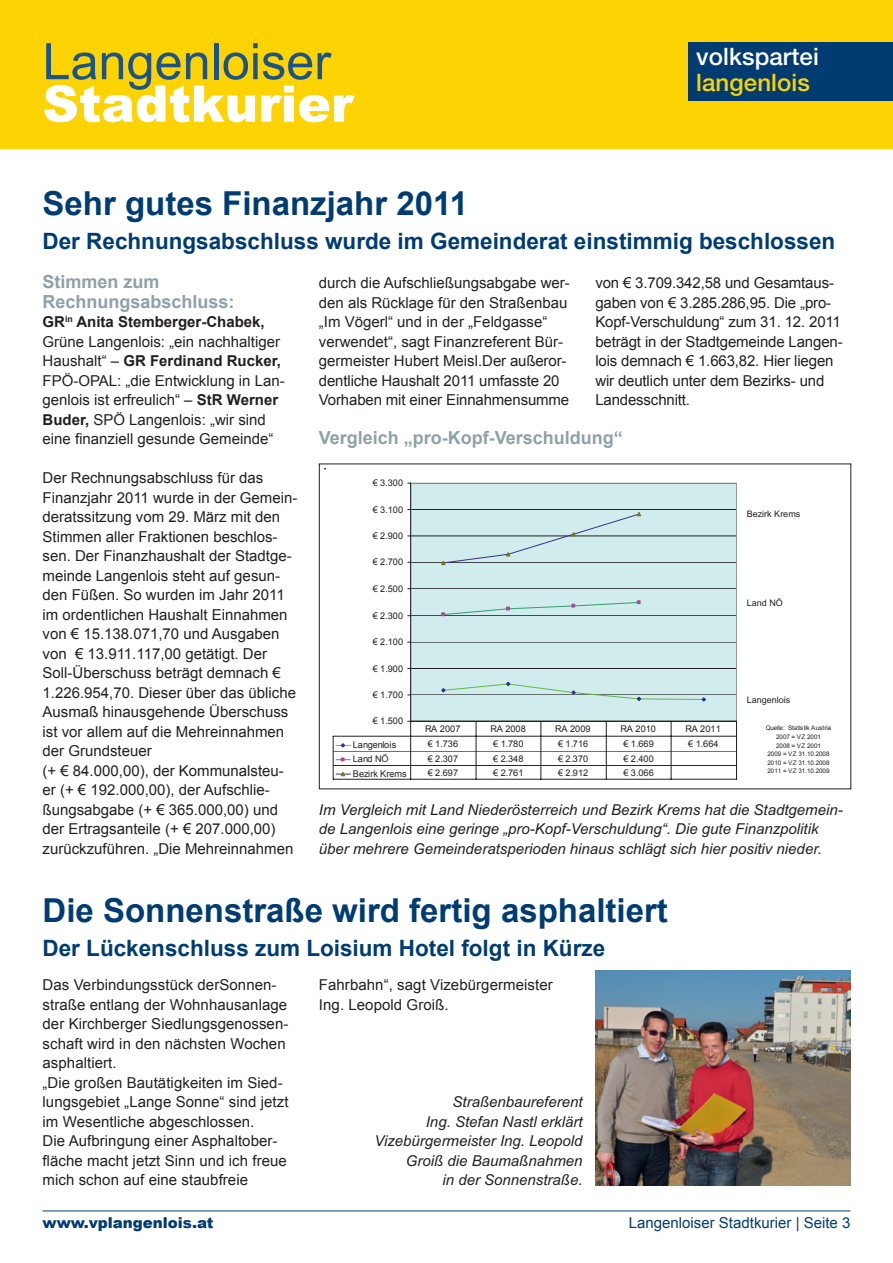
<style>
.page{position:relative;width:893px;height:1263px;background:#fff}
.page>*{position:absolute;margin:0;border:0;box-sizing:border-box;transform-origin:0 0}
.t1{font:50.4px "Arial";color:#1c5488}
.t2{font:900 50.4px "Arial";color:#fff}
.t3{font:700 33px "Arial";color:#003c72}
.t4{font:500 24px "Helvetica Neue LT Std";letter-spacing:.005em;color:#fff}
.t5{font:500 24px "Helvetica Neue LT Std";letter-spacing:.005em;color:#fed304}
.t6{font:700 22.5px "Arial";color:#003c72}
.t7{font:700 18px/19.5px "Arial";color:#8fa0aa}
.t8{font:15px/19.5px "Arial";color:#231f20}
.t9{font:italic 15px/19.5px "Arial";color:#231f20}
.t10{font:15px "Arial";color:#003c72}
.t11{font:900 15px "Arial";color:#003c72}
.t12{font:9.15px "Arial";letter-spacing:.005em;color:#231f20}
.t13{font:9px "Arial";color:#231f20}
.t14{font:6.3px/8.6px "Arial";letter-spacing:-.01em;color:#231f20;text-align:center}
.s1{font-weight:700}
</style>
<div class="page">
<hr style="left:43px;top:1210px;width:807px;height:1px;background:#003c72">
<div style="left:0;top:0;width:893px;height:149px;background:#fed304"></div>
<div style="left:689px;top:43px;width:204px;height:58px;background:#003c72"></div>
<div style="left:411px;top:483px;width:325px;height:238px;background:#d1ecec"></div>
<hr style="left:411px;top:695px;width:325px;height:1px;background:#231f20">
<hr style="left:411px;top:668px;width:325px;height:1px;background:#231f20">
<hr style="left:411px;top:642px;width:325px;height:1px;background:#231f20">
<hr style="left:411px;top:616px;width:325px;height:1px;background:#231f20">
<hr style="left:411px;top:589px;width:325px;height:1px;background:#231f20">
<hr style="left:411px;top:562px;width:325px;height:1px;background:#231f20">
<hr style="left:411px;top:536px;width:325px;height:1px;background:#231f20">
<hr style="left:411px;top:509px;width:325px;height:1px;background:#231f20">
<hr style="left:411px;top:483px;width:325px;height:1px;background:#939598">
<hr style="left:736px;top:483px;width:1px;height:238px;background:#939598">
<hr style="left:410px;top:483px;width:1px;height:238px;background:#231f20">
<svg style="left:441px;top:682px;width:265px;height:20px"></svg>
<svg style="left:441px;top:600px;width:199px;height:16px"></svg>
<svg style="left:441px;top:512px;width:201px;height:53px"></svg>
<hr style="left:333px;top:736px;width:403px;height:1px;background:#231f20">
<hr style="left:333px;top:779px;width:403px;height:1px;background:#231f20">
<hr style="left:411px;top:721px;width:325px;height:1px;background:#231f20">
<hr style="left:333px;top:736px;width:1px;height:43px;background:#231f20">
<hr style="left:410px;top:721px;width:1px;height:58px;background:#231f20">
<hr style="left:476px;top:721px;width:1px;height:58px;background:#231f20">
<hr style="left:541px;top:721px;width:1px;height:58px;background:#231f20">
<hr style="left:606px;top:721px;width:1px;height:58px;background:#231f20">
<hr style="left:671px;top:721px;width:1px;height:58px;background:#231f20">
<hr style="left:736px;top:721px;width:1px;height:58px;background:#231f20">
<svg style="left:336px;top:743px;width:14px;height:5px"></svg>
<hr style="left:334px;top:751px;width:402px;height:1px;background:#231f20">
<svg style="left:336px;top:758px;width:14px;height:3px"></svg>
<hr style="left:334px;top:765px;width:402px;height:1px;background:#231f20">
<svg style="left:336px;top:772px;width:14px;height:4px"></svg>
<img style="left:595px;top:971px;width:255px;height:214px">
<h1 class="t1" style="left:43px;top:29px;width:290px">Langenloiser</h1>
<h1 class="t2" style="left:43px;top:76px;width:312px">Stadtkurier</h1>
<h3 class="t4" style="left:696px;top:43px;width:124px">volkspartei</h3>
<h3 class="t5" style="left:696px;top:68px;width:115px">langenlois</h3>
<h2 class="t3" style="left:43px;top:182px;width:427px">Sehr gutes Finanzjahr 2011</h2>
<h3 class="t6" style="left:43px;top:227px;width:794px">Der Rechnungsabschluss wurde im Gemeinderat einstimmig beschlossen</h3>
<p class="t7" style="left:43px;top:273px;width:194px">Stimmen zum<br>Rechnungsabschluss:</p>
<p class="t8" style="left:43px;top:312px;width:244px"><span class="s1">GR</span><sup>in</sup> <span class="s1">Anita Stemberger-Chabek, </span>Grüne Langenlois: „ein nachhaltiger Haushalt“ – <span class="s1">GR Ferdinand Rucker, </span>FPÖ-OPAL: „die Entwicklung in Lan&shy;genlois ist erfreulich“ – <span class="s1">StR Werner Buder,</span> SPÖ Langenlois: „wir sind eine finanziell gesunde Gemeinde“</p>
<p class="t8" style="left:43px;top:468px;width:256px">Der Rechnungsabschluss für das Finanzjahr 2011 wurde in der Gemein&shy;deratssitzung vom 29. März mit den Stimmen aller Fraktionen beschlos&shy;sen. Der Finanzhaushalt der Stadtge&shy;meinde Langenlois steht auf gesun&shy;den Füßen. So wurden im Jahr 2011 im ordentlichen Haushalt Einnahmen von € 15.138.071,70 und Ausgaben von € 13.911.117,00 getätigt. Der Soll-Überschuss beträgt demnach € 1.226.954,70. Dieser über das übliche Ausmaß hinausgehende Überschuss ist vor allem auf die Mehreinnahmen der Grundsteuer<br>(+ € 84.000,00), der Kommunalsteu&shy;er (+ € 192.000,00), der Aufschlie&shy;ßungsabgabe (+ € 365.000,00) und der Ertragsanteile (+ € 207.000,00) zurückzuführen. „Die Mehreinnahmen</p>
<p class="t8" style="left:319px;top:273px;width:252px">durch die Aufschließungsabgabe wer&shy;den als Rücklage für den Straßenbau „Im Vögerl“ und in der „Feldgasse“ verwendet“, sagt Finanzreferent Bür&shy;germeister Hubert Meisl.Der außeror&shy;dentliche Haushalt 2011 umfasste 20<br>Vorhaben mit einer Einnahmensumme</p>
<p class="t8" style="left:595px;top:273px;width:249px">von € 3.709.342,58 und Gesamtaus&shy;gaben von € 3.285.286,95. Die „pro-Kopf-Verschuldung“ zum 31. 12. 2011 beträgt in der Stadtgemeinde Langen&shy;lois demnach € 1.663,82. Hier liegen wir deutlich unter dem Bezirks- und Landesschnitt.</p>
<p class="t7" style="left:319px;top:429px;width:306px">Vergleich „pro-Kopf-Verschuldung“</p>
<p class="t12" style="left:373px;top:477px;width:32px">€ 3.300</p>
<p class="t12" style="left:373px;top:503px;width:32px">€ 3.100</p>
<p class="t13" style="left:747px;top:509px;width:55px">Bezirk Krems</p>
<p class="t12" style="left:373px;top:530px;width:32px">€ 2.900</p>
<p class="t12" style="left:373px;top:556px;width:32px">€ 2.700</p>
<p class="t12" style="left:373px;top:583px;width:32px">€ 2.500</p>
<p class="t13" style="left:747px;top:598px;width:38px">Land NÖ</p>
<p class="t12" style="left:373px;top:610px;width:32px">€ 2.300</p>
<p class="t12" style="left:373px;top:636px;width:32px">€ 2.100</p>
<p class="t12" style="left:373px;top:662px;width:32px">€ 1.900</p>
<p class="t12" style="left:373px;top:689px;width:32px">€ 1.700</p>
<p class="t13" style="left:747px;top:695px;width:45px">Langenlois</p>
<p class="t12" style="left:373px;top:715px;width:32px">€ 1.500</p>
<p class="t12" style="left:425px;top:723px;width:37px">RA 2007</p>
<p class="t12" style="left:490px;top:723px;width:37px">RA 2008</p>
<p class="t12" style="left:555px;top:723px;width:37px">RA 2009</p>
<p class="t12" style="left:621px;top:723px;width:37px">RA 2010</p>
<p class="t12" style="left:685px;top:723px;width:37px">RA 2011</p>
<p class="t14" style="left:766px;top:724px;width:67px">Quelle: Statistik Austria<br>2007 = VZ 2001<br>2008 = VZ 2001<br>2009 = VZ 31.10.2008<br>2010 = VZ 31.10.2008<br>2011 = VZ 31.10.2009</p>
<p class="t12" style="left:353px;top:739px;width:45px">Langenlois</p>
<p class="t12" style="left:428px;top:738px;width:32px">€ 1.736</p>
<p class="t12" style="left:493px;top:738px;width:32px">€ 1.780</p>
<p class="t12" style="left:558px;top:738px;width:32px">€ 1.716</p>
<p class="t12" style="left:623px;top:738px;width:32px">€ 1.669</p>
<p class="t12" style="left:688px;top:738px;width:32px">€ 1.664</p>
<p class="t12" style="left:353px;top:753px;width:37px">Land NÖ</p>
<p class="t12" style="left:428px;top:752px;width:32px">€ 2.307</p>
<p class="t12" style="left:493px;top:752px;width:32px">€ 2.348</p>
<p class="t12" style="left:558px;top:752px;width:32px">€ 2.370</p>
<p class="t12" style="left:623px;top:752px;width:32px">€ 2.400</p>
<p class="t12" style="left:353px;top:767px;width:55px">Bezirk Krems</p>
<p class="t12" style="left:428px;top:767px;width:32px">€ 2.697</p>
<p class="t12" style="left:493px;top:767px;width:32px">€ 2.761</p>
<p class="t12" style="left:558px;top:767px;width:32px">€ 2.912</p>
<p class="t12" style="left:623px;top:767px;width:32px">€ 3.066</p>
<p class="t9" style="left:319px;top:800px;width:525px">Im Vergleich mit Land Niederösterreich und Bezirk Krems hat die Stadtgemein&shy;de Langenlois eine geringe „pro-Kopf-Verschuldung“. Die gute Finanzpolitik über mehrere Gemeinderatsperioden hinaus schlägt sich hier positiv nieder.</p>
<h2 class="t3" style="left:43px;top:889px;width:627px">Die Sonnenstraße wird fertig asphaltiert</h2>
<h3 class="t6" style="left:43px;top:933px;width:564px">Der Lückenschluss zum Loisium Hotel folgt in Kürze</h3>
<p class="t8" style="left:43px;top:975px;width:248px">Das Verbindungsstück derSonnen&shy;straße entlang der Wohnhausanlage der Kirchberger Siedlungsgenossen&shy;schaft wird in den nächsten Wochen asphaltiert.<br>„Die großen Bautätigkeiten im Sied&shy;lungsgebiet „Lange Sonne“ sind jetzt im Wesentliche abgeschlossen.<br>Die Aufbringung einer Asphaltober&shy;fläche macht jetzt Sinn und ich freue mich schon auf eine staubfreie</p>
<p class="t8" style="left:319px;top:975px;width:235px">Fahrbahn“, sagt Vizebürgermeister<br>Ing. Leopold Groiß.</p>
<p class="t9" style="left:374px;top:1092px;width:210px;text-align:right">Straßenbaureferent<br>Ing. Stefan Nastl erklärt<br>Vizebürgermeister Ing. Leopold<br>Groiß die Baumaßnahmen<br>in der Sonnenstraße.</p>
<p class="t11" style="left:43px;top:1215px;width:172px">www.vplangenlois.at</p>
<p class="t10" style="left:629px;top:1213px;width:223px">Langenloiser Stadtkurier | Seite 3</p>
</div>
